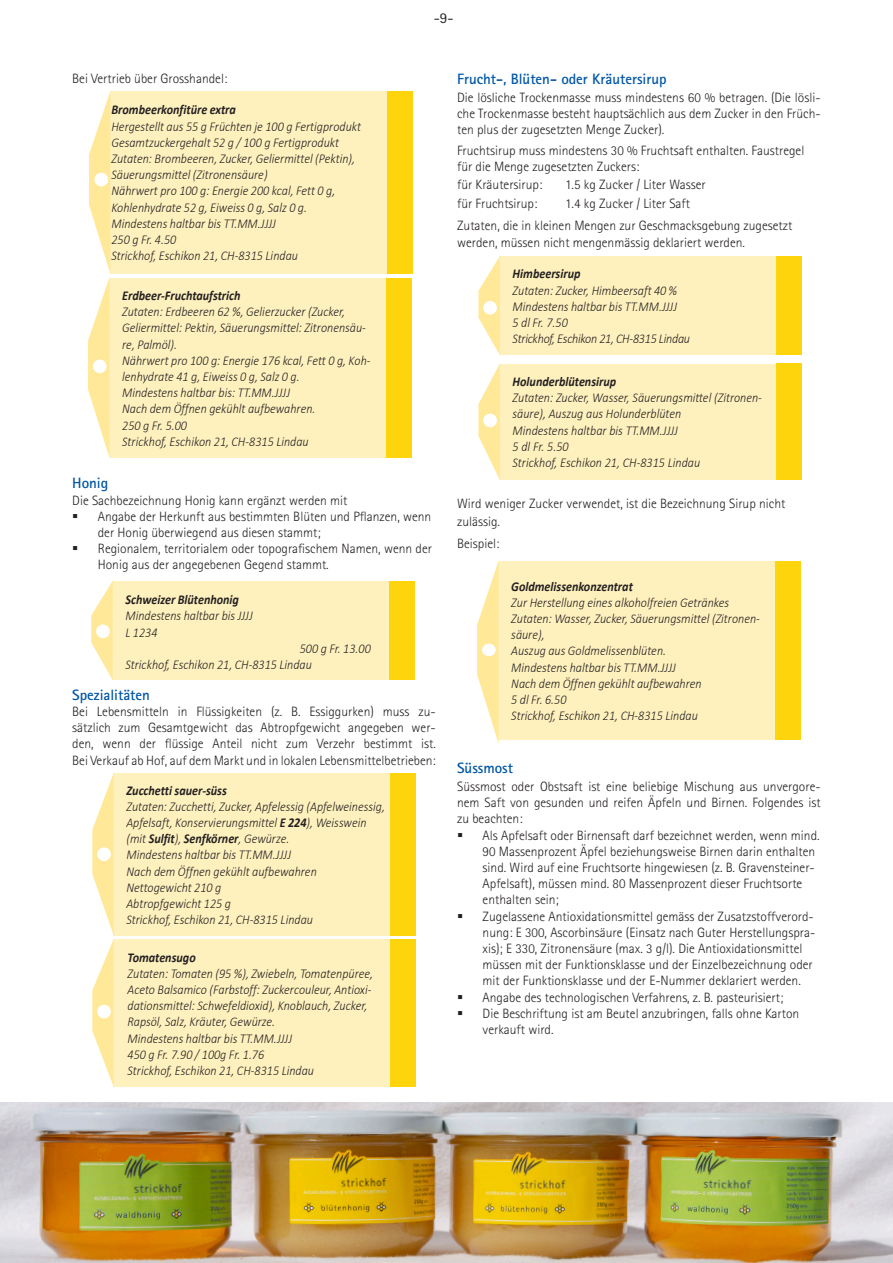
<style>
.page{position:relative;width:893px;height:1263px;background:#fff}
.page>*{position:absolute;margin:0;border:0;box-sizing:border-box;transform-origin:0 0}
._2_Titel{font:700 15px "Rotis Sans Serif Std";color:#0156a7}
._4_Inhalt{font:700 15px "Rotis Sans Serif Std";color:#0156a7}
.t1{font:15px "Rotis Sans Serif Std";color:#231f20}
.Absatz_1mm{font:italic 300 13.5px/16.2px "Calibri";color:#231f20;scale:.9 1}
._4_Inhalt-2{font:300 13.5px/16.2px "Rotis Sans Serif Std";color:#231f20}
._2_Titel-2{font:300 13.5px/16.2px "Rotis Sans Serif Std";color:#231f20}
.Flyer_Inhalt{font:italic 300 13.5px/16.2px "Calibri";color:#231f20;scale:.9 1}
.s1{font-weight:700}
</style>
<div class="page">
<img style="left:0;top:1102px;width:893px;height:161px">
<div style="left:113px;top:581px;width:302px;height:99px;background:#fef1be"></div>
<svg style="left:91px;top:581px;width:22px;height:99px"></svg>
<div style="left:96px;top:624px;width:14px;height:14px;background:#fff;border-radius:50%"></div>
<div style="left:390px;top:581px;width:25px;height:99px;background:#fed50c"></div>
<div style="left:500px;top:256px;width:302px;height:99px;background:#fef1be"></div>
<svg style="left:478px;top:256px;width:22px;height:99px"></svg>
<div style="left:483px;top:301px;width:14px;height:14px;background:#fff;border-radius:50%"></div>
<div style="left:777px;top:256px;width:25px;height:99px;background:#fed50c"></div>
<div style="left:500px;top:364px;width:302px;height:115px;background:#fef1be"></div>
<svg style="left:478px;top:364px;width:22px;height:116px"></svg>
<div style="left:483px;top:414px;width:14px;height:13px;background:#fff;border-radius:50%"></div>
<div style="left:777px;top:364px;width:25px;height:116px;background:#fed50c"></div>
<div style="left:109px;top:278px;width:303px;height:180px;background:#fef1be"></div>
<div style="left:386px;top:278px;width:26px;height:180px;background:#fed50c"></div>
<div style="left:114px;top:773px;width:302px;height:162px;background:#fef1be"></div>
<div style="left:391px;top:773px;width:25px;height:162px;background:#fed50c"></div>
<div style="left:114px;top:939px;width:302px;height:148px;background:#fef1be"></div>
<svg style="left:92px;top:773px;width:22px;height:314px"></svg>
<div style="left:97px;top:1005px;width:14px;height:13px;background:#fff;border-radius:50%"></div>
<div style="left:391px;top:939px;width:25px;height:148px;background:#fed50c"></div>
<div style="left:498px;top:561px;width:303px;height:178px;background:#fef1be"></div>
<svg style="left:477px;top:563px;width:21px;height:179px"></svg>
<div style="left:482px;top:644px;width:14px;height:12px;background:#fff;border-radius:50%"></div>
<div style="left:775px;top:561px;width:26px;height:178px;background:#fed50c"></div>
<div style="left:110px;top:91px;width:277px;height:183px;background:#fef1be"></div>
<svg style="left:88px;top:92px;width:22px;height:365px"></svg>
<div style="left:387px;top:91px;width:25px;height:183px;background:#fed50c"></div>
<div style="left:94px;top:173px;width:14px;height:13px;background:#fff;border-radius:50%"></div>
<p class="_4_Inhalt-2" style="left:72px;top:70px;width:157px">Bei Vertrieb über Grosshandel:</p>
<p class="Absatz_1mm" style="left:111px;top:102px;width:279px"><span class="s1">Brombeerkonfitüre extra<br></span>Hergestellt aus 55 g Früchten je 100 g Fertigprodukt Gesamtzuckergehalt 52 g / 100 g Fertigprodukt Zutaten: Brombeeren, Zucker, Geliermittel (Pektin), Säuerungsmittel (Zitronensäure)</p>
<p class="Absatz_1mm" style="left:111px;top:183px;width:250px">Nährwert pro 100 g: Energie 200 kcal, Fett 0 g,<br>Kohlenhydrate 52 g, Eiweiss 0 g, Salz 0 g.</p>
<p class="Absatz_1mm" style="left:111px;top:215px;width:209px">Mindestens haltbar bis TT.MM.JJJJ<br>250 g Fr. 4.50<br>Strickhof, Eschikon 21, CH-8315 Lindau</p>
<p class="Absatz_1mm" style="left:122px;top:287px;width:272px"><span class="s1">Erdbeer-Fruchtaufstrich<br></span>Zutaten: Erdbeeren 62 %, Gelierzucker (Zucker, Geliermittel: Pektin, Säuerungsmittel: Zitronensäu&shy;re, Palmöl).</p>
<p class="Absatz_1mm" style="left:122px;top:352px;width:277px">Nährwert pro 100 g: Energie 176 kcal, Fett 0 g, Koh&shy;lenhydrate 41 g, Eiweiss 0 g, Salz 0 g.</p>
<p class="Absatz_1mm" style="left:122px;top:384px;width:188px">Mindestens haltbar bis: TT.MM.JJJJ</p>
<p class="Absatz_1mm" style="left:122px;top:401px;width:216px">Nach dem Öffnen gekühlt aufbewahren.</p>
<p class="Absatz_1mm" style="left:122px;top:417px;width:74px">250 g Fr. 5.00</p>
<p class="Absatz_1mm" style="left:122px;top:433px;width:209px">Strickhof, Eschikon 21, CH-8315 Lindau</p>
<p class="t1" style="left:434px;top:9px;width:21px">-9-</p>
<p class="_2_Titel" style="left:457px;top:69px;width:211px">Frucht-, Blüten- oder Kräutersirup</p>
<p class="_4_Inhalt-2" style="left:457px;top:89px;width:365px;text-align:justify">Die lösliche Trockenmasse muss mindestens 60 % betragen. (Die lösli&shy;che Trockenmasse besteht hauptsächlich aus dem Zucker in den Früch&shy;ten plus der zugesetzten Menge Zucker).</p>
<p class="_2_Titel-2" style="left:457px;top:142px;width:349px">Fruchtsirup muss mindestens 30 % Fruchtsaft enthalten. Faustregel für die Menge zugesetzten Zuckers:</p>
<p class="_2_Titel-2" style="left:457px;top:177px;width:87px">für Kräutersirup:</p>
<p class="_2_Titel-2" style="left:565px;top:177px;width:142px">1.5 kg Zucker / Liter Wasser</p>
<p class="_2_Titel-2" style="left:457px;top:195px;width:82px">für Fruchtsirup:</p>
<p class="_2_Titel-2" style="left:565px;top:195px;width:126px">1.4 kg Zucker / Liter Saft</p>
<p class="_2_Titel-2" style="left:457px;top:218px;width:337px">Zutaten, die in kleinen Mengen zur Geschmacksgebung zugesetzt werden, müssen nicht mengenmässig deklariert werden.</p>
<p class="Absatz_1mm" style="left:513px;top:266px;width:199px"><span class="s1">Himbeersirup<br></span>Zutaten: Zucker, Himbeersaft 40 %<br>Mindestens haltbar bis TT.MM.JJJJ<br>5 dl Fr. 7.50<br>Strickhof, Eschikon 21, CH-8315 Lindau</p>
<p class="Flyer_Inhalt" style="left:513px;top:373px;width:279px"><span class="s1">Holunderblütensirup<br></span>Zutaten: Zucker, Wasser, Säuerungsmittel (Zitronen&shy;säure), Auszug aus Holunderblüten<br>Mindestens haltbar bis TT.MM.JJJJ<br>5 dl Fr. 5.50<br>Strickhof, Eschikon 21, CH-8315 Lindau</p>
<p class="_4_Inhalt" style="left:72px;top:474px;width:37px">Honig</p>
<p class="_4_Inhalt-2" style="left:72px;top:492px;width:277px">Die Sachbezeichnung Honig kann ergänzt werden mit</p>
<p class="_4_Inhalt-2" style="left:98px;top:508px;width:335px">Angabe der Herkunft aus bestimmten Blüten und Pflanzen, wenn der Honig überwiegend aus diesen stammt;</p>
<p class="_4_Inhalt-2" style="left:98px;top:541px;width:336px">Regionalem, territorialem oder topografischem Namen, wenn der<br>Honig aus der angegebenen Gegend stammt.</p>
<p class="Absatz_1mm" style="left:125px;top:591px;width:143px"><span class="s1">Schweizer Blütenhonig<br></span>Mindestens haltbar bis JJJJ<br>L 1234</p>
<p class="Absatz_1mm" style="left:125px;top:640px;width:274px;text-indent:174px">500 g Fr. 13.00<br>Strickhof, Eschikon 21, CH-8315 Lindau</p>
<p class="_2_Titel" style="left:72px;top:685px;width:79px">Spezialitäten</p>
<p class="_4_Inhalt-2" style="left:72px;top:703px;width:365px;text-align:justify">Bei Lebensmitteln in Flüssigkeiten (z. B. Essiggurken) muss zu&shy;sätzlich zum Gesamtgewicht das Abtropfgewicht angegeben wer&shy;den, wenn der flüssige Anteil nicht zum Verzehr bestimmt ist.<br>Bei Verkauf ab Hof, auf dem Markt und in lokalen Lebensmittelbetrieben:</p>
<p class="Absatz_1mm" style="left:126px;top:782px;width:289px"><span class="s1">Zucchetti sauer-süss<br></span>Zutaten: Zucchetti, Zucker, Apfelessig (Apfelweinessig, Apfelsaft, Konservierungsmittel <span class="s1">E 224</span>), Weisswein (mit <span class="s1">Sulfit</span>), <span class="s1">Senfkörner</span>, Gewürze.<br>Mindestens haltbar bis TT.MM.JJJJ<br>Nach dem Öffnen gekühlt aufbewahren</p>
<p class="Absatz_1mm" style="left:126px;top:879px;width:209px">Nettogewicht 210 g<br>Abtropfgewicht 125 g<br>Strickhof, Eschikon 21, CH-8315 Lindau</p>
<p class="Absatz_1mm" style="left:128px;top:949px;width:274px"><span class="s1">Tomatensugo<br></span>Zutaten: Tomaten (95 %), Zwiebeln, Tomatenpüree, Aceto Balsamico (Farbstoff: Zuckercouleur, Antioxi&shy;dationsmittel: Schwefeldioxid), Knoblauch, Zucker, Rapsöl, Salz, Kräuter, Gewürze.<br>Mindestens haltbar bis TT.MM.JJJJ<br>450 g Fr. 7.90 / 100g Fr. 1.76</p>
<p class="Absatz_1mm" style="left:128px;top:1062px;width:209px">Strickhof, Eschikon 21, CH-8315 Lindau</p>
<p class="_4_Inhalt-2" style="left:457px;top:494px;width:330px;line-height:18px">Wird weniger Zucker verwendet, ist die Bezeichnung Sirup nicht zulässig.</p>
<p class="_4_Inhalt-2" style="left:457px;top:535px;width:44px">Beispiel:</p>
<p class="Absatz_1mm" style="left:511px;top:578px;width:244px"><span class="s1">Goldmelissenkonzentrat<br></span>Zur Herstellung eines alkoholfreien Getränkes</p>
<p class="Absatz_1mm" style="left:511px;top:610px;width:278px">Zutaten: Wasser, Zucker, Säuerungsmittel (Zitronen&shy;säure),</p>
<p class="Absatz_1mm" style="left:511px;top:643px;width:174px">Auszug aus Goldmelissenblüten.</p>
<p class="Absatz_1mm" style="left:511px;top:659px;width:185px">Mindestens haltbar bis TT.MM.JJJJ</p>
<p class="Absatz_1mm" style="left:511px;top:675px;width:213px">Nach dem Öffnen gekühlt aufbewahren</p>
<p class="Absatz_1mm" style="left:511px;top:691px;width:63px">5 dl Fr. 6.50</p>
<p class="Absatz_1mm" style="left:511px;top:707px;width:209px">Strickhof, Eschikon 21, CH-8315 Lindau</p>
<p class="_2_Titel" style="left:457px;top:758px;width:57px">Süssmost</p>
<p class="_4_Inhalt-2" style="left:457px;top:778px;width:365px;text-align:justify">Süssmost oder Obstsaft ist eine beliebige Mischung aus unvergore&shy;nem Saft von gesunden und reifen Äpfeln und Birnen. Folgendes ist zu beachten:</p>
<p class="_4_Inhalt-2" style="left:483px;top:827px;width:338px">Als Apfelsaft oder Birnensaft darf bezeichnet werden, wenn mind.<br>90 Massenprozent Äpfel beziehungsweise Birnen darin enthalten sind. Wird auf eine Fruchtsorte hingewiesen (z. B. Gravensteiner-Apfelsaft), müssen mind. 80 Massenprozent dieser Fruchtsorte enthalten sein;</p>
<p class="_4_Inhalt-2" style="left:483px;top:908px;width:334px">Zugelassene Antioxidationsmittel gemäss der Zusatzstoffverord&shy;nung: E 300, Ascorbinsäure (Einsatz nach Guter Herstellungspra&shy;xis); E 330, Zitronensäure (max. 3 g/l). Die Antioxidationsmittel müssen mit der Funktionsklasse und der Einzelbezeichnung oder mit der Funktionsklasse und der E-Nummer deklariert werden.</p>
<p class="_4_Inhalt-2" style="left:483px;top:989px;width:302px">Angabe des technologischen Verfahrens, z. B. pasteurisiert;</p>
<p class="_4_Inhalt-2" style="left:483px;top:1005px;width:318px">Die Beschriftung ist am Beutel anzubringen, falls ohne Karton verkauft wird.</p>
</div>
